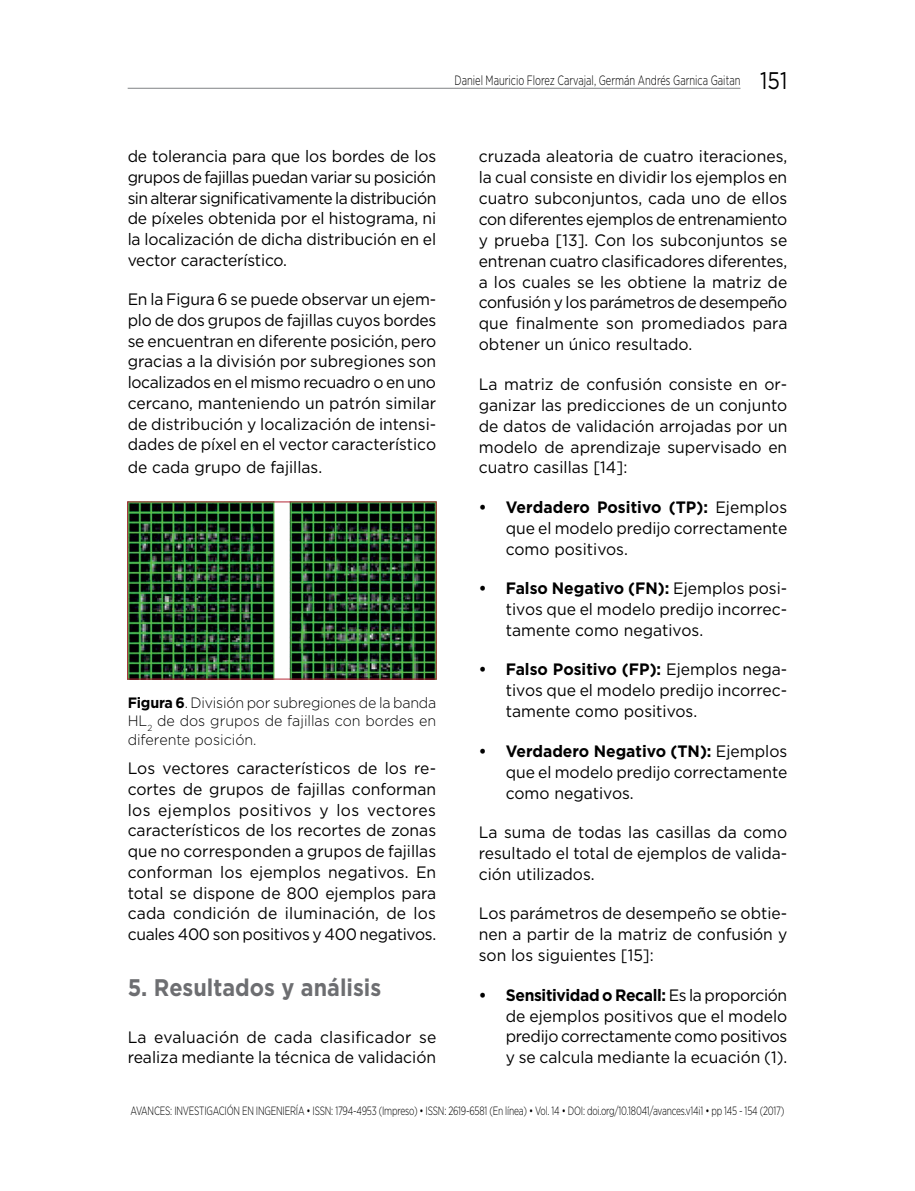
<style>
.page{position:relative;width:915px;height:1191px;background:#fff}
.page>*{position:absolute;margin:0;border:0;box-sizing:border-box;transform-origin:0 0}
.t1{font:700 24px "Gotham";color:#6d6e71;scale:.9 1}
.t2{font:16.5px/20.9px "Gotham";color:#000;text-align:justify;scale:.95 1}
.t3{font:300 15px/18.5px "Gotham";color:#000;text-align:justify;scale:.95 1}
.t4{font:300 13.5px "Gotham Narrow";color:#000;scale:.8 1}
.t5{font:300 12px "Gotham Narrow";letter-spacing:-.02em;color:#000;scale:.81 1}
.s1{font-family:"Gotham";font-weight:400;font-size:24px}
.s2{font-weight:700}
</style>
<div class="page">
<hr style="left:128px;top:88px;width:612px;height:1px;background:#808285">
<img style="left:129px;top:503px;width:305px;height:174px">
<p class="t4" style="left:454px;top:72px;width:417px">Daniel Mauricio Florez Carvajal, Germán Andrés Garnica Gaitan <span class="s1">151</span></p>
<p class="t2" style="left:128px;top:145px;width:326px">de tolerancia para que los bordes de los grupos de fajillas puedan variar su posición sin alterar significativamente la distribución de píxeles obtenida por el histograma, ni la localización de dicha distribución en el vector característico.</p>
<p class="t2" style="left:128px;top:288px;width:326px">En la Figura 6 se puede observar un ejem&shy;plo de dos grupos de fajillas cuyos bordes se encuentran en diferente posición, pero gracias a la división por subregiones son localizados en el mismo recuadro o en uno cercano, manteniendo un patrón similar de distribución y localización de intensi&shy;dades de píxel en el vector característico de cada grupo de fajillas.</p>
<p class="t3" style="left:128px;top:693px;width:326px"><span class="s2">Figura 6</span>. División por subregiones de la banda HL<sub>2</sub> de dos grupos de fajillas con bordes en diferente posición.</p>
<p class="t2" style="left:128px;top:757px;width:326px">Los vectores característicos de los re&shy;cortes de grupos de fajillas conforman los ejemplos positivos y los vectores característicos de los recortes de zonas que no corresponden a grupos de fajillas conforman los ejemplos negativos. En total se dispone de 800 ejemplos para cada condición de iluminación, de los cuales 400 son positivos y 400 negativos.</p>
<h1 class="t1" style="left:128px;top:974px;width:283px">5. Resultados y análisis</h1>
<p class="t2" style="left:128px;top:1026px;width:326px">La evaluación de cada clasificador se realiza mediante la técnica de validación</p>
<p class="t2" style="left:478px;top:145px;width:326px">cruzada aleatoria de cuatro iteraciones, la cual consiste en dividir los ejemplos en cuatro subconjuntos, cada uno de ellos con diferentes ejemplos de entrenamiento y prueba [13]. Con los subconjuntos se entrenan cuatro clasificadores diferentes, a los cuales se les obtiene la matriz de confusión y los parámetros de desempeño que finalmente son promediados para obtener un único resultado.</p>
<p class="t2" style="left:478px;top:373px;width:326px">La matriz de confusión consiste en or&shy;ganizar las predicciones de un conjunto de datos de validación arrojadas por un modelo de aprendizaje supervisado en cuatro casillas [14]:</p>
<p class="t2" style="left:505px;top:496px;width:298px;text-indent:-27px"><span class="s2">• Verdadero Positivo (TP):</span> Ejemplos que el modelo predijo correctamente como positivos.</p>
<p class="t2" style="left:505px;top:577px;width:298px;text-indent:-27px"><span class="s2">• Falso Negativo (FN):</span> Ejemplos posi&shy;tivos que el modelo predijo incorrec&shy;tamente como negativos.</p>
<p class="t2" style="left:505px;top:659px;width:298px;text-indent:-27px"><span class="s2">• Falso Positivo (FP):</span> Ejemplos nega&shy;tivos que el modelo predijo incorrec&shy;tamente como positivos.</p>
<p class="t2" style="left:505px;top:740px;width:298px;text-indent:-27px"><span class="s2">• Verdadero Negativo (TN):</span> Ejemplos que el modelo predijo correctamente como negativos.</p>
<p class="t2" style="left:478px;top:821px;width:326px">La suma de todas las casillas da como resultado el total de ejemplos de valida&shy;ción utilizados.</p>
<p class="t2" style="left:478px;top:902px;width:326px">Los parámetros de desempeño se obtie&shy;nen a partir de la matriz de confusión y son los siguientes [15]:</p>
<p class="t2" style="left:505px;top:984px;width:298px;text-indent:-27px"><span class="s2">• Sensitividad o Recall:</span> Es la proporción de ejemplos positivos que el modelo predijo correctamente como positivos y se calcula mediante la ecuación (1).</p>
<p class="t5" style="left:130px;top:1103px;width:808px">AVANCES: INVESTIGACIÓN EN INGENIERÍA • ISSN: 1794-4953 (Impreso) • ISSN: 2619-6581 (En línea) • Vol. 14 • DOI: doi.org/10.18041/avances.v14i1 • pp 145 - 154 (2017)</p>
</div>
